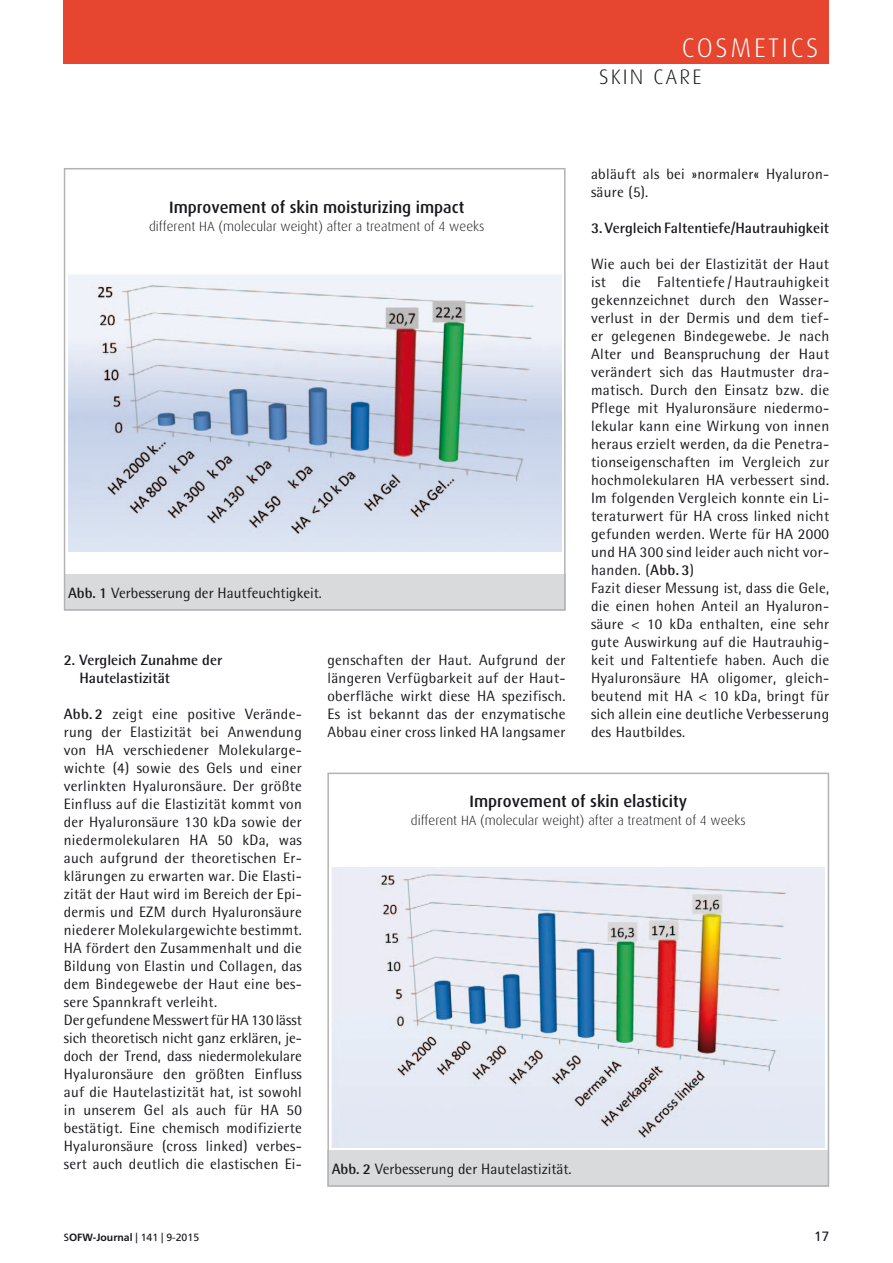
<style>
.page{position:relative;width:893px;height:1263px;background:#fff}
.page>*{position:absolute;margin:0;border:0;box-sizing:border-box;transform-origin:0 0}
.t1{font:300 27px "Dax";color:#fff}
.t2{font:300 21px "Dax";letter-spacing:.1em;color:#1a171c}
.t3{font:500 16.5px "Dax";color:#1a171c}
.t4{font:15px/18px "Rotis Semi Sans";letter-spacing:.02em;color:#1a171c}
.t5{font:700 15px/18px "Rotis Semi Sans";color:#1a171c}
.t6{font:15px "Rotis Semi Sans";color:#1a171c}
.t7{font:300 13.5px "Dax";color:#1a171c}
.t8{font:13.5px "Frutiger CE";color:#1a171c}
.t9{font:10.5px "Frutiger CE";color:#1a171c}
.s1{font-weight:700}
.s2{font-family:"Frutiger";font-weight:700}
</style>
<div class="page">
<div style="left:64px;top:0;width:765px;height:64px;background:#e6452f"></div>
<div style="left:64px;top:575px;width:502px;height:36px;background:#d9dadb"></div>
<div style="left:64px;top:168px;width:502px;height:443px;border:2px solid #b1b3b4"></div>
<img style="left:68px;top:274px;width:493px;height:278px">
<div style="left:327px;top:1151px;width:502px;height:36px;background:#d9dadb"></div>
<img style="left:332px;top:867px;width:493px;height:280px">
<div style="left:327px;top:773px;width:502px;height:414px;border:2px solid #b1b3b4"></div>
<h1 class="t1" style="left:682px;top:33px;width:138px">Cosmetics</h1>
<h2 class="t2" style="left:599px;top:66px;width:101px">SKI N CARE</h2>
<p class="t4" style="left:591px;top:164px;width:240px">abläuft als bei »normaler« Hyaluron&shy;säure (5).</p>
<p class="t5" style="left:591px;top:218px;width:240px">3. Vergleich Faltentiefe/Hautrauhigkeit</p>
<p class="t4" style="left:591px;top:254px;width:240px">Wie auch bei der Elastizität der Haut ist die Faltentiefe / Hautrauhigkeit gekennzeichnet durch den Wasser&shy;verlust in der Dermis und dem tief&shy;er gelegenen Bindegewebe. Je nach Alter und Beanspruchung der Haut verändert sich das Hautmuster dra&shy;matisch. Durch den Einsatz bzw. die Pflege mit Hyaluronsäure niedermo&shy;lekular kann eine Wirkung von innen heraus erzielt werden, da die Penetra&shy;tionseigenschaften im Vergleich zur hochmolekularen HA verbessert sind.<br>Im folgenden Vergleich konnte ein Li&shy;teraturwert für HA cross linked nicht gefunden werden. Werte für HA 2000 und HA 300 sind leider auch nicht vor&shy;handen. (<span class="s1">Abb. 3</span>)<br>Fazit dieser Messung ist, dass die Gele, die einen hohen Anteil an Hyaluron&shy;säure &lt; 10 kDa enthalten, eine sehr gute Auswirkung auf die Hautrauhig&shy;keit und Faltentiefe haben. Auch die Hyaluronsäure HA oligomer, gleich&shy;beutend mit HA &lt; 10 kDa, bringt für sich allein eine deutliche Verbesserung des Hautbildes.</p>
<p class="t3" style="left:169px;top:198px;width:297px">Improvement of skin moisturizing impact</p>
<p class="t7" style="left:149px;top:219px;width:337px">different HA (molecular weight) after a treatment of 4 weeks</p>
<p class="t6" style="left:68px;top:584px;width:255px"><span class="s1">Abb. 1</span> Verbesserung der Hautfeuchtigkeit.</p>
<p class="t4" style="left:327px;top:650px;width:240px;text-align:justify">genschaften der Haut. Aufgrund der längeren Verfügbarkeit auf der Haut&shy;oberfläche wirkt diese HA spezifisch.<br>Es ist bekannt das der enzymatische Abbau einer cross linked HA langsamer</p>
<p class="t5" style="left:79px;top:650px;width:144px;text-indent:-16px">2. Vergleich Zunahme der<br>Hautelastizität</p>
<p class="t4" style="left:64px;top:704px;width:240px"><span class="s1">Abb. 2</span> zeigt eine positive Verände&shy;rung der Elastizität bei Anwendung von HA verschiedener Molekularge&shy;wichte (4) sowie des Gels und einer verlinkten Hyaluronsäure. Der größte Einfluss auf die Elastizität kommt von der Hyaluronsäure 130 kDa sowie der niedermolekularen HA 50 kDa, was auch aufgrund der theoretischen Er&shy;klärungen zu erwarten war. Die Elasti&shy;zität der Haut wird im Bereich der Epi&shy;dermis und EZM durch Hyaluronsäure niederer Molekulargewichte bestimmt.<br>HA fördert den Zusammenhalt und die Bildung von Elastin und Collagen, das dem Bindegewebe der Haut eine bes&shy;sere Spannkraft verleiht.<br>Der gefundene Messwert für HA 130 lässt sich theoretisch nicht ganz erklären, je&shy;doch der Trend, dass niedermolekulare Hyaluronsäure den größten Einfluss auf die Hautelastizität hat, ist sowohl in unserem Gel als auch für HA 50 bestätigt. Eine chemisch modifizierte Hyaluronsäure (cross linked) verbes&shy;sert auch deutlich die elastischen Ei-</p>
<p class="t3" style="left:470px;top:792px;width:219px">Improvement of skin elasticity</p>
<p class="t7" style="left:411px;top:813px;width:336px">different HA (molecular weight) after a treatment of 4 weeks</p>
<p class="t6" style="left:332px;top:1160px;width:242px"><span class="s1">Abb. 2</span> Verbesserung der Hautelastizität.</p>
<p class="t9" style="left:64px;top:1231px;width:137px">S<span class="s2">OFW-Journal</span> | 141 | 9-2015</p>
<p class="t8" style="left:814px;top:1228px;width:17px">17</p>
</div>
